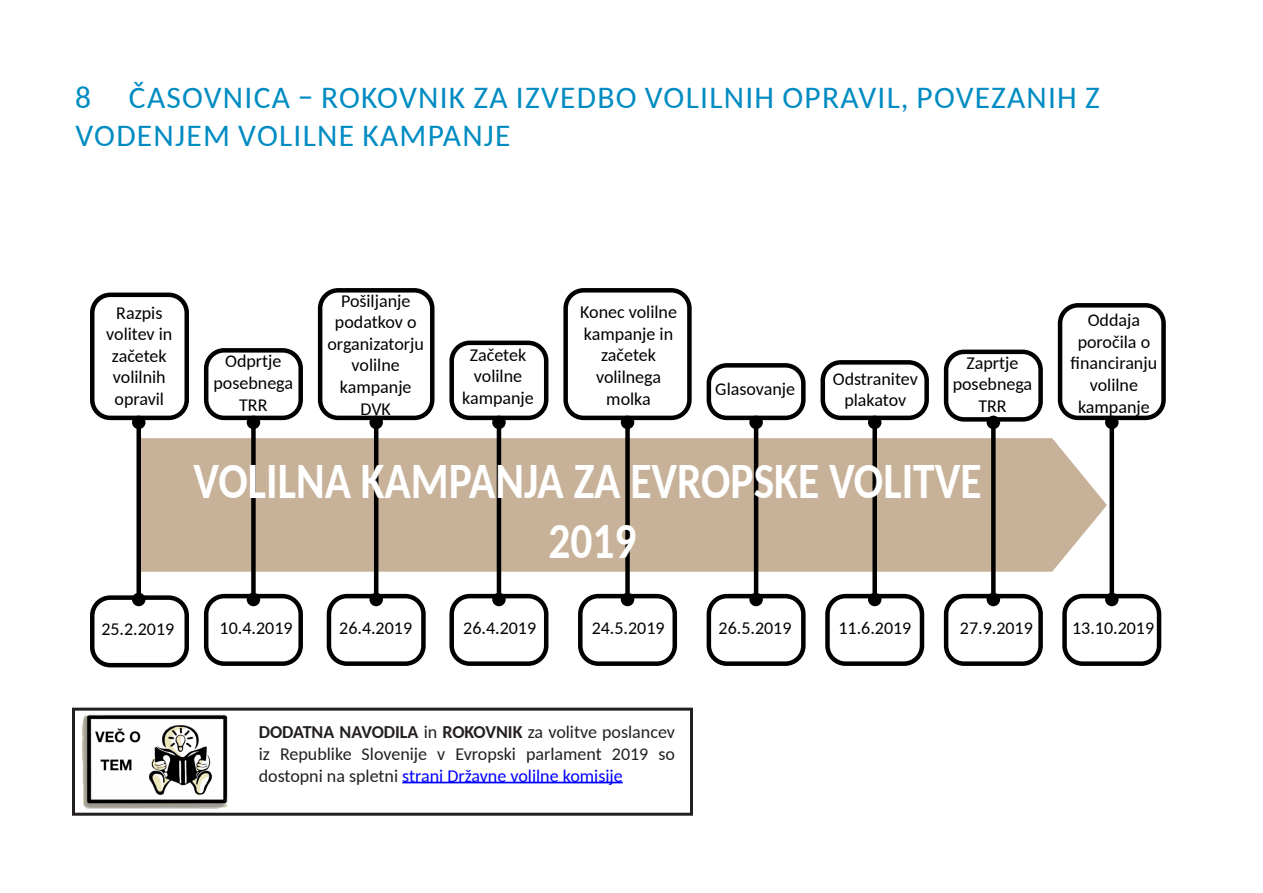
<style>
.page{position:relative;width:1263px;height:893px;background:#fff}
.page>*{position:absolute;margin:0;border:0;box-sizing:border-box;transform-origin:0 0}
.t1{font:700 50.25px/60.3px "Carlito";color:#fff;text-align:center;scale:.86 1}
.t2{font:31.5px/37.8px "Carlito";letter-spacing:.04em;color:#008cc2}
.t3{font:18.15px/21.8px "Carlito";color:#000;text-align:center}
.t4{font:18px/21.6px "Carlito";color:#000;text-align:center}
.Text{font:18px/21.6px "Carlito";color:#231f20;text-align:justify}
.s1{font-weight:700}
.s2{color:#00f}
</style>
<div class="page">
<div style="left:141px;top:438px;width:966px;height:133px;background:#c7b299"></div>
<div style="left:90px;top:292px;width:99px;height:128px;border:4px solid #000;border-radius:18px"></div>
<div style="left:136px;top:422px;width:5px;height:174px;background:#000"></div>
<div style="left:132px;top:415px;width:14px;height:14px;background:#000;border-radius:50%"></div>
<div style="left:132px;top:592px;width:14px;height:14px;background:#000;border-radius:50%"></div>
<div style="left:90px;top:595px;width:99px;height:72px;border:4px solid #000;border-radius:18px"></div>
<div style="left:204px;top:594px;width:99px;height:72px;border:4px solid #000;border-radius:18px"></div>
<div style="left:204px;top:348px;width:99px;height:72px;border:4px solid #000;border-radius:18px"></div>
<div style="left:251px;top:422px;width:5px;height:174px;background:#000"></div>
<div style="left:247px;top:415px;width:13px;height:14px;background:#000;border-radius:50%"></div>
<div style="left:247px;top:592px;width:13px;height:14px;background:#000;border-radius:50%"></div>
<div style="left:327px;top:594px;width:99px;height:72px;border:4px solid #000;border-radius:18px"></div>
<div style="left:318px;top:288px;width:117px;height:132px;border:4px solid #000;border-radius:18px"></div>
<hr style="left:374px;top:422px;width:4px;height:174px;background:#000">
<div style="left:369px;top:415px;width:14px;height:14px;background:#000;border-radius:50%"></div>
<div style="left:369px;top:592px;width:14px;height:14px;background:#000;border-radius:50%"></div>
<div style="left:449px;top:594px;width:99px;height:72px;border:4px solid #000;border-radius:18px"></div>
<div style="left:449px;top:340px;width:99px;height:80px;border:4px solid #000;border-radius:18px"></div>
<hr style="left:497px;top:422px;width:4px;height:174px;background:#000">
<div style="left:492px;top:415px;width:14px;height:14px;background:#000;border-radius:50%"></div>
<div style="left:492px;top:592px;width:14px;height:14px;background:#000;border-radius:50%"></div>
<div style="left:578px;top:594px;width:99px;height:72px;border:4px solid #000;border-radius:18px"></div>
<div style="left:563px;top:288px;width:129px;height:132px;border:4px solid #000;border-radius:18px"></div>
<div style="left:625px;top:422px;width:5px;height:174px;background:#000"></div>
<div style="left:621px;top:415px;width:13px;height:14px;background:#000;border-radius:50%"></div>
<div style="left:621px;top:592px;width:13px;height:14px;background:#000;border-radius:50%"></div>
<div style="left:707px;top:594px;width:99px;height:72px;border:4px solid #000;border-radius:18px"></div>
<div style="left:707px;top:363px;width:99px;height:57px;border:4px solid #000;border-radius:18px"></div>
<hr style="left:754px;top:422px;width:4px;height:174px;background:#000">
<div style="left:749px;top:415px;width:14px;height:14px;background:#000;border-radius:50%"></div>
<div style="left:749px;top:592px;width:14px;height:14px;background:#000;border-radius:50%"></div>
<div style="left:825px;top:594px;width:99px;height:72px;border:4px solid #000;border-radius:18px"></div>
<div style="left:821px;top:360px;width:108px;height:60px;border:4px solid #000;border-radius:18px"></div>
<div style="left:872px;top:422px;width:5px;height:174px;background:#000"></div>
<div style="left:868px;top:415px;width:13px;height:14px;background:#000;border-radius:50%"></div>
<div style="left:868px;top:592px;width:13px;height:14px;background:#000;border-radius:50%"></div>
<div style="left:944px;top:594px;width:99px;height:72px;border:4px solid #000;border-radius:18px"></div>
<div style="left:944px;top:349px;width:99px;height:72px;border:4px solid #000;border-radius:18px"></div>
<div style="left:991px;top:422px;width:5px;height:174px;background:#000"></div>
<div style="left:987px;top:415px;width:13px;height:14px;background:#000;border-radius:50%"></div>
<div style="left:987px;top:592px;width:13px;height:14px;background:#000;border-radius:50%"></div>
<div style="left:1062px;top:594px;width:99px;height:72px;border:4px solid #000;border-radius:18px"></div>
<div style="left:1058px;top:303px;width:108px;height:117px;border:4px solid #000;border-radius:18px"></div>
<hr style="left:1110px;top:422px;width:4px;height:174px;background:#000">
<div style="left:1105px;top:415px;width:14px;height:14px;background:#000;border-radius:50%"></div>
<div style="left:1105px;top:592px;width:14px;height:14px;background:#000;border-radius:50%"></div>
<img style="left:82px;top:714px;width:146px;height:95px">
<div style="left:72px;top:707px;width:621px;height:108px;border:3px solid #231f20"></div>
<hr style="left:402px;top:781px;width:221px;height:2px;background:#00f">
<p class="t2" style="left:75px;top:77px;width:1026px">8 ČASOVNICA – ROKOVNIK ZA IZVEDBO VOLILNIH OPRAVIL, POVEZANIH Z<br>VODENJEM VOLILNE KAMPANJE</p>
<p class="t4" style="left:106px;top:301px;width:68px">Razpis volitev in začetek volilnih opravil</p>
<p class="t4" style="left:214px;top:350px;width:81px">Odprtje posebnega<br>TRR</p>
<p class="t4" style="left:327px;top:289px;width:98px">Pošiljanje podatkov o organizatorju volilne kampanje<br>DVK</p>
<p class="t4" style="left:462px;top:343px;width:73px">Začetek volilne kampanje</p>
<p class="t3" style="left:580px;top:300px;width:98px">Konec volilne kampanje in začetek volilnega molka</p>
<p class="t4" style="left:715px;top:377px;width:81px">Glasovanje</p>
<p class="t4" style="left:833px;top:367px;width:87px">Odstranitev plakatov</p>
<p class="t4" style="left:953px;top:351px;width:81px">Zaprtje posebnega<br>TRR</p>
<p class="t1" style="left:194px;top:448px;width:918px">VOLILNA KAMPANJA ZA EVROPSKE VOLITVE<br>2019</p>
<p class="t4" style="left:101px;top:617px;width:74px">25.2.2019</p>
<p class="t4" style="left:220px;top:616px;width:74px">10.4.2019</p>
<p class="t4" style="left:339px;top:616px;width:74px">26.4.2019</p>
<p class="t4" style="left:463px;top:616px;width:74px">26.4.2019</p>
<p class="t4" style="left:592px;top:616px;width:74px">24.5.2019</p>
<p class="t4" style="left:719px;top:616px;width:74px">26.5.2019</p>
<p class="t4" style="left:839px;top:616px;width:74px">11.6.2019</p>
<p class="t4" style="left:960px;top:616px;width:74px">27.9.2019</p>
<p class="Text" style="left:259px;top:720px;width:418px"><span class="s1">DODATNA NAVODILA</span> in <span class="s1">ROKOVNIK</span> za volitve poslancev iz Republike Slovenije v Evropski parlament 2019 so dostopni na spletni <span class="s2">strani Državne volilne komisije</span></p>
<p class="t4" style="left:1071px;top:308px;width:88px">Oddaja poročila o financiranju volilne kampanje</p>
<p class="t4" style="left:1072px;top:616px;width:84px">13.10.2019</p>
</div>
